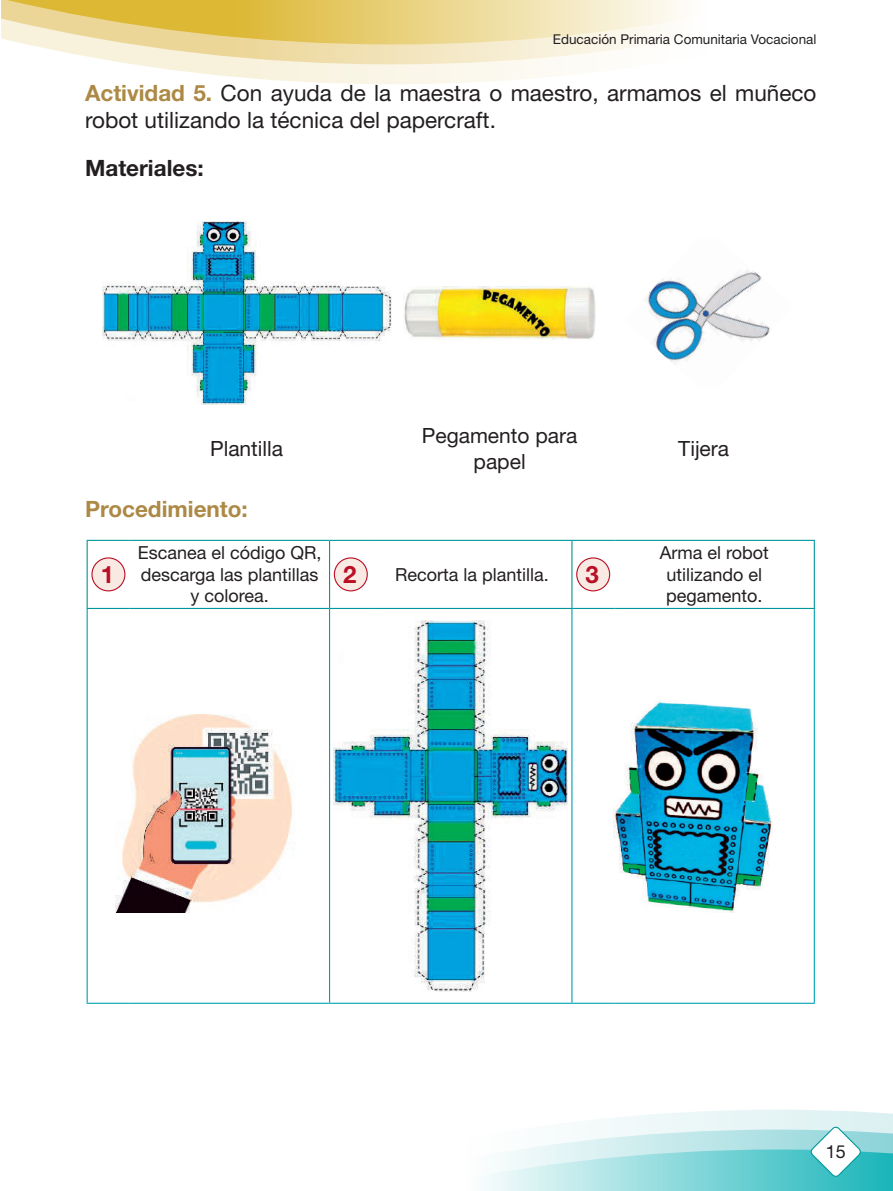
<style>
.page{position:relative;width:893px;height:1191px;background:#fff}
.page>*{position:absolute;margin:0;border:0;box-sizing:border-box;transform-origin:0 0}
.t1{font:700 24px "Helvetica Neue LT Std";color:#ba0f25}
.t2{font:22.5px/27px "Helvetica Neue LT Std";color:#231f20}
.t3{font:700 22.5px "Helvetica Neue LT Std";color:#ac8945}
.t4{font:700 22.5px "Helvetica Neue LT Std";color:#231f20}
.t5{font:21px/25.2px "Helvetica Neue LT Std";color:#231f20;text-align:center}
.t6{font:18px/21.6px "Helvetica Neue LT Std";color:#231f20;text-align:center}
.t7{font:13.5px "Helvetica Neue LT Std";color:#231f20}
.s1{font-weight:700;color:#ac8945}
</style>
<div class="page">
<svg style="left:133px;top:64px;width:438px;height:20px;fill:#fbf7eb"></svg>
<svg style="left:26px;top:44px;width:625px;height:20px"></svg>
<svg style="left:1px;top:0;width:681px;height:44px;background:#ebd58b"></svg>
<svg style="left:484px;top:1110px;width:409px;height:81px"></svg>
<img style="left:102px;top:222px;width:289px;height:182px">
<img style="left:404px;top:286px;width:191px;height:53px">
<img style="left:644px;top:269px;width:126px;height:96px">
<hr style="left:87px;top:609px;width:1px;height:393px;background:#00a3b3">
<hr style="left:329px;top:609px;width:1px;height:393px;background:#00a3b3">
<hr style="left:571px;top:609px;width:1px;height:393px;background:#00a3b3">
<hr style="left:814px;top:609px;width:1px;height:393px;background:#00a3b3">
<hr style="left:87px;top:1002px;width:43px;height:1px;background:#00a3b3">
<hr style="left:130px;top:1002px;width:200px;height:1px;background:#00a3b3">
<hr style="left:330px;top:1002px;width:42px;height:1px;background:#00a3b3">
<hr style="left:372px;top:1002px;width:200px;height:1px;background:#00a3b3">
<hr style="left:572px;top:1002px;width:42px;height:1px;background:#00a3b3">
<hr style="left:614px;top:1002px;width:201px;height:1px;background:#00a3b3">
<hr style="left:87px;top:540px;width:43px;height:1px;background:#00989c">
<hr style="left:87px;top:541px;width:1px;height:67px;background:#00989c">
<hr style="left:130px;top:540px;width:200px;height:1px;background:#00989c">
<hr style="left:87px;top:608px;width:43px;height:1px;background:#00989c">
<hr style="left:130px;top:608px;width:200px;height:1px;background:#00989c">
<hr style="left:330px;top:540px;width:42px;height:1px;background:#00989c">
<hr style="left:329px;top:541px;width:1px;height:67px;background:#00989c">
<hr style="left:372px;top:540px;width:200px;height:1px;background:#00989c">
<hr style="left:330px;top:608px;width:42px;height:1px;background:#00989c">
<hr style="left:372px;top:608px;width:200px;height:1px;background:#00989c">
<hr style="left:572px;top:540px;width:42px;height:1px;background:#00989c">
<hr style="left:571px;top:541px;width:1px;height:67px;background:#00989c">
<hr style="left:614px;top:540px;width:201px;height:1px;background:#00989c">
<hr style="left:814px;top:541px;width:1px;height:67px;background:#00989c">
<hr style="left:572px;top:608px;width:42px;height:1px;background:#00989c">
<hr style="left:614px;top:608px;width:201px;height:1px;background:#00989c">
<div style="left:92px;top:558px;width:33px;height:33px;background:#f8e9e3;border-radius:50%"></div>
<div style="left:91px;top:557px;width:34px;height:34px;border:1px solid #ba0f25;border-radius:50%"></div>
<div style="left:334px;top:558px;width:33px;height:33px;background:#f8e9e3;border-radius:50%"></div>
<div style="left:334px;top:557px;width:34px;height:34px;border:1px solid #ba0f25;border-radius:50%"></div>
<div style="left:577px;top:558px;width:33px;height:33px;background:#f8e9e3;border-radius:50%"></div>
<div style="left:576px;top:557px;width:34px;height:34px;border:1px solid #ba0f25;border-radius:50%"></div>
<img style="left:115px;top:714px;width:177px;height:198px">
<img style="left:334px;top:620px;width:234px;height:371px">
<img style="left:613px;top:701px;width:160px;height:211px">
<p class="t7" style="left:553px;top:31px;width:265px">Educación Primaria Comunitaria Vocacional</p>
<p class="t2" style="left:85px;top:79px;width:733px"><span class="s1">Actividad 5.</span> Con ayuda de la maestra o maestro, armamos el muñeco robot utilizando la técnica del papercraft.</p>
<p class="t4" style="left:85px;top:154px;width:120px">Materiales:</p>
<p class="t5" style="left:210px;top:435px;width:75px">Plantilla</p>
<p class="t5" style="left:422px;top:423px;width:157px">Pegamento para papel</p>
<p class="t5" style="left:678px;top:435px;width:52px">Tijera</p>
<p class="t3" style="left:85px;top:495px;width:164px">Procedimiento:</p>
<h1 class="t1" style="left:101px;top:559px;width:15px">1</h1>
<p class="t6" style="left:138px;top:542px;width:185px">Escanea el código QR, descarga las plantillas y colorea.</p>
<h1 class="t1" style="left:343px;top:559px;width:15px">2</h1>
<p class="t6" style="left:395px;top:563px;width:155px">Recorta la plantilla.</p>
<h1 class="t1" style="left:586px;top:559px;width:15px">3</h1>
<p class="t6" style="left:660px;top:542px;width:111px">Arma el robot utilizando el pegamento.</p>
<p class="t6" style="left:826px;top:1140px;width:22px">15</p>
</div>
